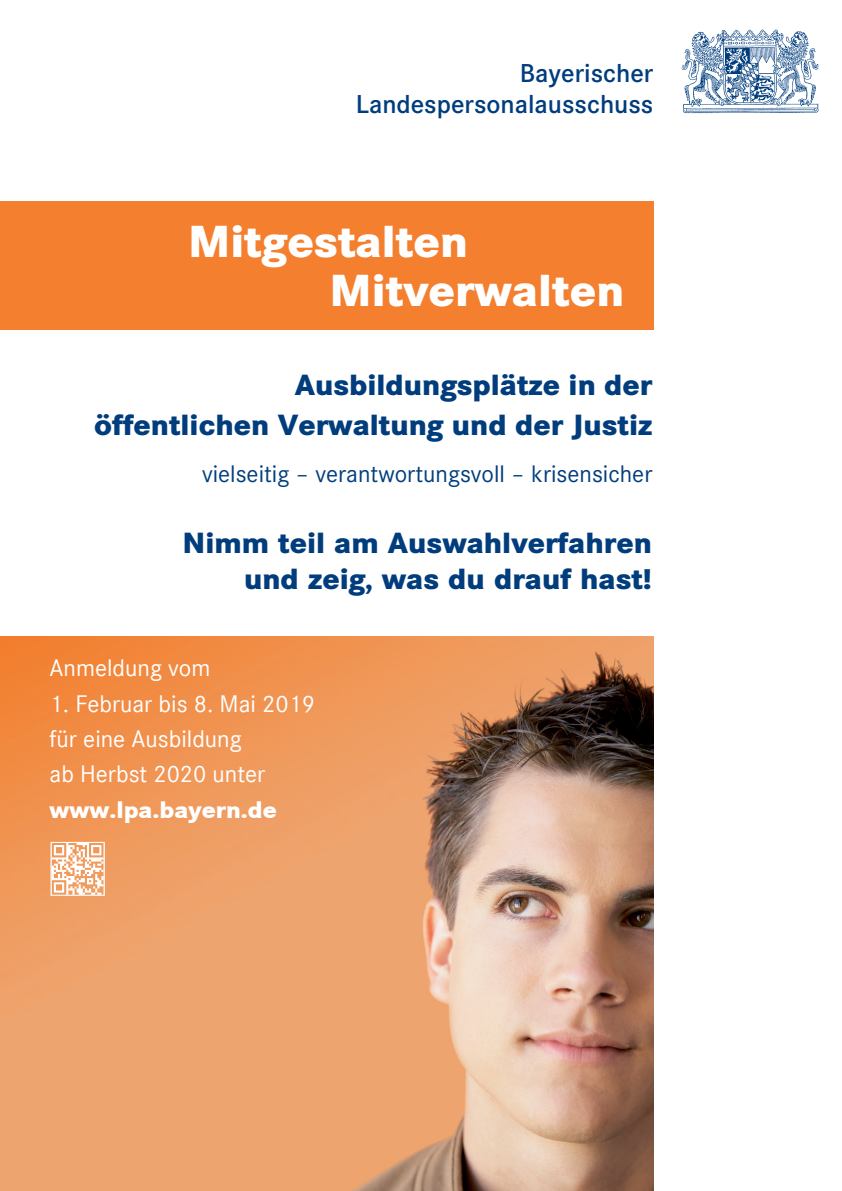
<style>
.page{position:relative;width:842px;height:1191px;background:#fff}
.page>*{position:absolute;margin:0;border:0;box-sizing:border-box;transform-origin:0 0}
.t1{font:800 46.8px/49.6px "Corporate S";color:#fff}
.t2{font:800 30.5px/40.5px "Corporate S";color:#013d7d;text-align:right}
.t3{font:600 26.9px/31.2px "Corporate S";color:#013d7d;text-align:right}
.t4{font:24.8px/35.3px "Corporate S";color:#fff}
.t5{font:24.8px "Corporate S";color:#013d7d}
.t6{font:800 24.8px "Corporate S";color:#fff}
.s1{font-size:26px}
</style>
<div class="page">
<img style="left:0;top:636px;width:654px;height:555px">
<img style="left:681px;top:29px;width:138px;height:85px">
<div style="left:0;top:201px;width:654px;height:128px;background:#f4802f"></div>
<svg style="left:51px;top:842px;width:54px;height:53px"></svg>
<p class="t3" style="left:356px;top:58px;width:299px">Bayerischer<br>Landespersonalausschuss</p>
<h1 class="t1" style="left:330px;top:217px;width:296px;text-indent:-141px">Mitgestalten<br>Mitverwalten</h1>
<p class="t2" style="left:94px;top:365px;width:560px">Ausbildungsplätze in der<br>öffentlichen Verwaltung und der Justiz</p>
<p class="t5" style="left:202px;top:460px;width:452px">vielseitig – verantwortungsvoll – krisensicher</p>
<p class="t2" style="left:183px;top:524px;width:471px;line-height:36.8px">Nimm teil am Auswahlverfahren und zeig<span class="s1">,</span> was du drauf hast!</p>
<p class="t4" style="left:50px;top:650px;width:162px">Anmeldung vom</p>
<p class="t4" style="left:50px;top:686px;width:267px">1. Februar bis 8. Mai 2019 für eine Ausbildung<br>ab Herbst 2020 unter</p>
<p class="t6" style="left:50px;top:794px;width:229px">www.lpa.bayern.de</p>
</div>
